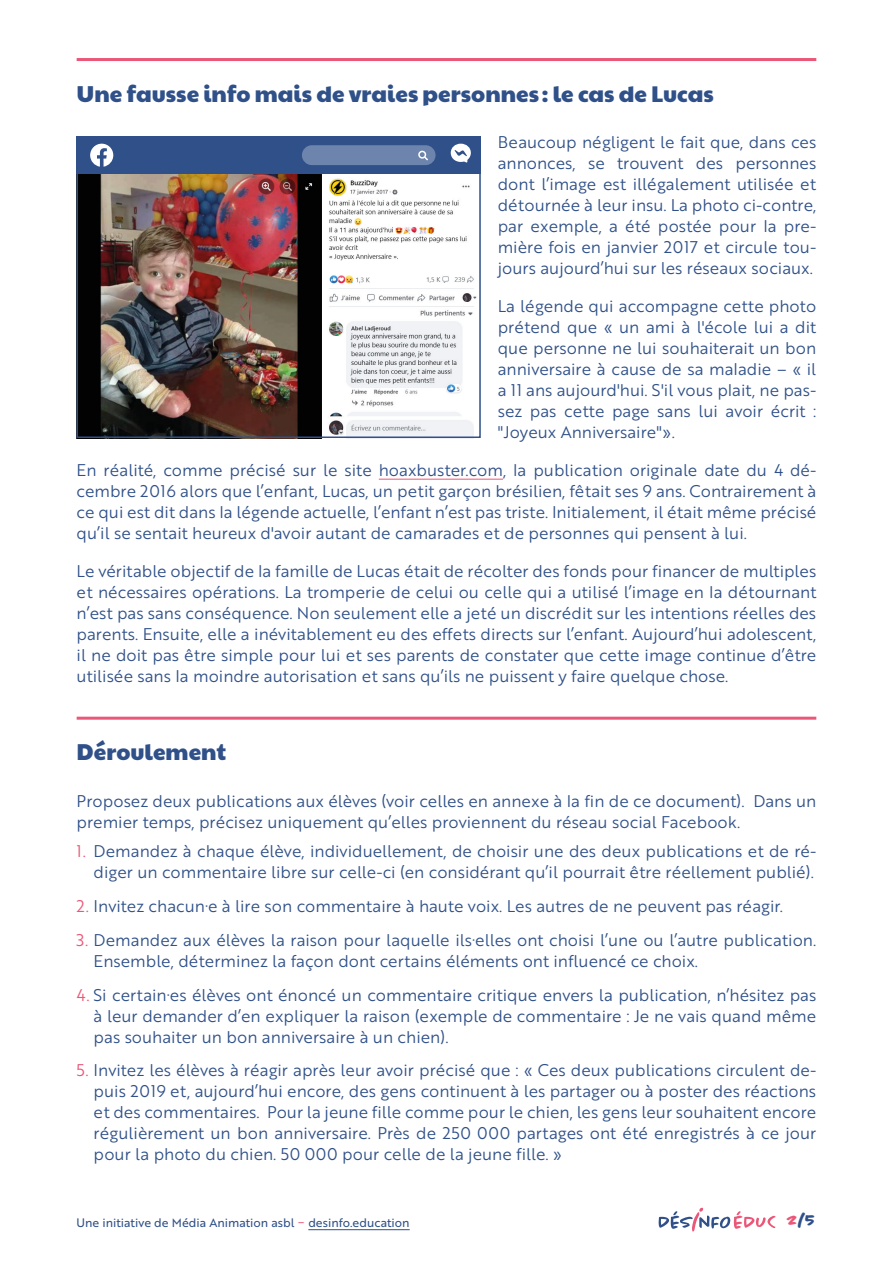
<style>
.page{position:relative;width:893px;height:1263px;background:#fff}
.page>*{position:absolute;margin:0;border:0;box-sizing:border-box;transform-origin:0 0}
.Titre1{font:22.5px "Paytone One";color:#2f5088}
.t1{font:700 18px "Chantal";color:#2f5088}
.Txt{font:16.5px/21px "Brother 1816 Book";color:#2f5088;text-align:justify}
.t2{font:12px "Brother 1816 Regular";color:#2f5088}
.s1{color:#eb5778}
</style>
<div class="page">
<hr style="left:308px;top:1229px;width:102px;height:1px;background:#2f5088">
<svg style="left:658px;top:1208px;width:117px;height:23px"></svg>
<hr style="left:77px;top:58px;width:739px;height:3px;background:#eb5778">
<hr style="left:379px;top:479px;width:124px;height:1px;background:#eb5778">
<hr style="left:77px;top:717px;width:739px;height:3px;background:#eb5778">
<img style="left:80px;top:174px;width:397px;height:261px">
<div style="left:77px;top:136px;width:404px;height:302px;border:2px solid #2f5088"></div>
<div style="left:77px;top:136px;width:404px;height:38px;background:#2f5088"></div>
<svg style="left:90px;top:144px;width:23px;height:23px"></svg>
<svg style="left:451px;top:144px;width:20px;height:19px"></svg>
<div style="left:302px;top:145px;width:134px;height:20px;background:#6d85ac;border-radius:10px"></div>
<div style="left:418px;top:151px;width:8px;height:8px;border:2px solid #fff;border-radius:50%"></div>
<svg style="left:423px;top:155px;width:5px;height:6px"></svg>
<p class="Titre1" style="left:77px;top:73px;width:639px">Une fausse info mais de vraies personnes : le cas de Lucas</p>
<p class="Txt" style="left:498px;top:131px;width:320px">Beaucoup négligent le fait que, dans ces annonces, se trouvent des personnes dont l’image est illégalement utilisée et détournée à leur insu. La photo ci-contre, par exemple, a été postée pour la pre&shy;mière fois en janvier 2017 et circule tou&shy;jours aujourd’hui sur les réseaux sociaux.</p>
<p class="Txt" style="left:498px;top:295px;width:320px">La légende qui accompagne cette photo prétend que « un ami à l'école lui a dit que personne ne lui souhaiterait un bon anniversaire à cause de sa maladie – « il a 11 ans aujourd'hui. S'il vous plait, ne pas&shy;sez pas cette page sans lui avoir écrit : "Joyeux Anniversaire"».</p>
<p class="Txt" style="left:77px;top:459px;width:741px">En réalité, comme précisé sur le site hoaxbuster.com, la publication originale date du 4 dé&shy;cembre 2016 alors que l’enfant, Lucas, un petit garçon brésilien, fêtait ses 9 ans. Contrairement à ce qui est dit dans la légende actuelle, l’enfant n’est pas triste. Initialement, il était même précisé qu’il se sentait heureux d'avoir autant de camarades et de personnes qui pensent à lui.</p>
<p class="Txt" style="left:77px;top:560px;width:741px">Le véritable objectif de la famille de Lucas était de récolter des fonds pour financer de multiples et nécessaires opérations. La tromperie de celui ou celle qui a utilisé l’image en la détournant n’est pas sans conséquence. Non seulement elle a jeté un discrédit sur les intentions réelles des parents. Ensuite, elle a inévitablement eu des effets directs sur l’enfant. Aujourd’hui adolescent, il ne doit pas être simple pour lui et ses parents de constater que cette image continue d’être utilisée sans la moindre autorisation et sans qu’ils ne puissent y faire quelque chose.</p>
<p class="Titre1" style="left:77px;top:732px;width:151px">Déroulement</p>
<p class="Txt" style="left:77px;top:790px;width:741px">Proposez deux publications aux élèves (voir celles en annexe à la fin de ce document). Dans un premier temps, précisez uniquement qu’elles proviennent du réseau social Facebook.</p>
<p class="Txt" style="left:77px;top:840px;width:741px;text-align:right"><span class="s1">1.</span> Demandez à chaque élève, individuellement, de choisir une des deux publications et de ré&shy;diger un commentaire libre sur celle-ci (en considérant qu’il pourrait être réellement publié).</p>
<p class="Txt" style="left:77px;top:895px;width:708px"><span class="s1">2.</span> Invitez chacun∙e à lire son commentaire à haute voix. Les autres de ne peuvent pas réagir.</p>
<p class="Txt" style="left:94px;top:929px;width:724px;text-indent:-17px"><span class="s1">3.</span> Demandez aux élèves la raison pour laquelle ils∙elles ont choisi l’une ou l’autre publication.<br>Ensemble, déterminez la façon dont certains éléments ont influencé ce choix.</p>
<p class="Txt" style="left:94px;top:983px;width:724px;text-indent:-17px"><span class="s1">4.</span> Si certain∙es élèves ont énoncé un commentaire critique envers la publication, n’hésitez pas à leur demander d’en expliquer la raison (exemple de commentaire : Je ne vais quand même pas souhaiter un bon anniversaire à un chien).</p>
<p class="Txt" style="left:94px;top:1059px;width:724px;text-indent:-17px"><span class="s1">5.</span> Invitez les élèves à réagir après leur avoir précisé que : « Ces deux publications circulent de&shy;puis 2019 et, aujourd’hui encore, des gens continuent à les partager ou à poster des réactions et des commentaires. Pour la jeune fille comme pour le chien, les gens leur souhaitent encore régulièrement un bon anniversaire. Près de 250 000 partages ont été enregistrés à ce jour pour la photo du chien. 50 000 pour celle de la jeune fille. »</p>
<p class="t2" style="left:77px;top:1214px;width:335px">Une initiative de Média Animation asbl <span class="s1">−</span> desinfo.education</p>
<p class="t1" style="left:787px;top:1210px;width:30px"><span class="s1">2</span>/5</p>
</div>
